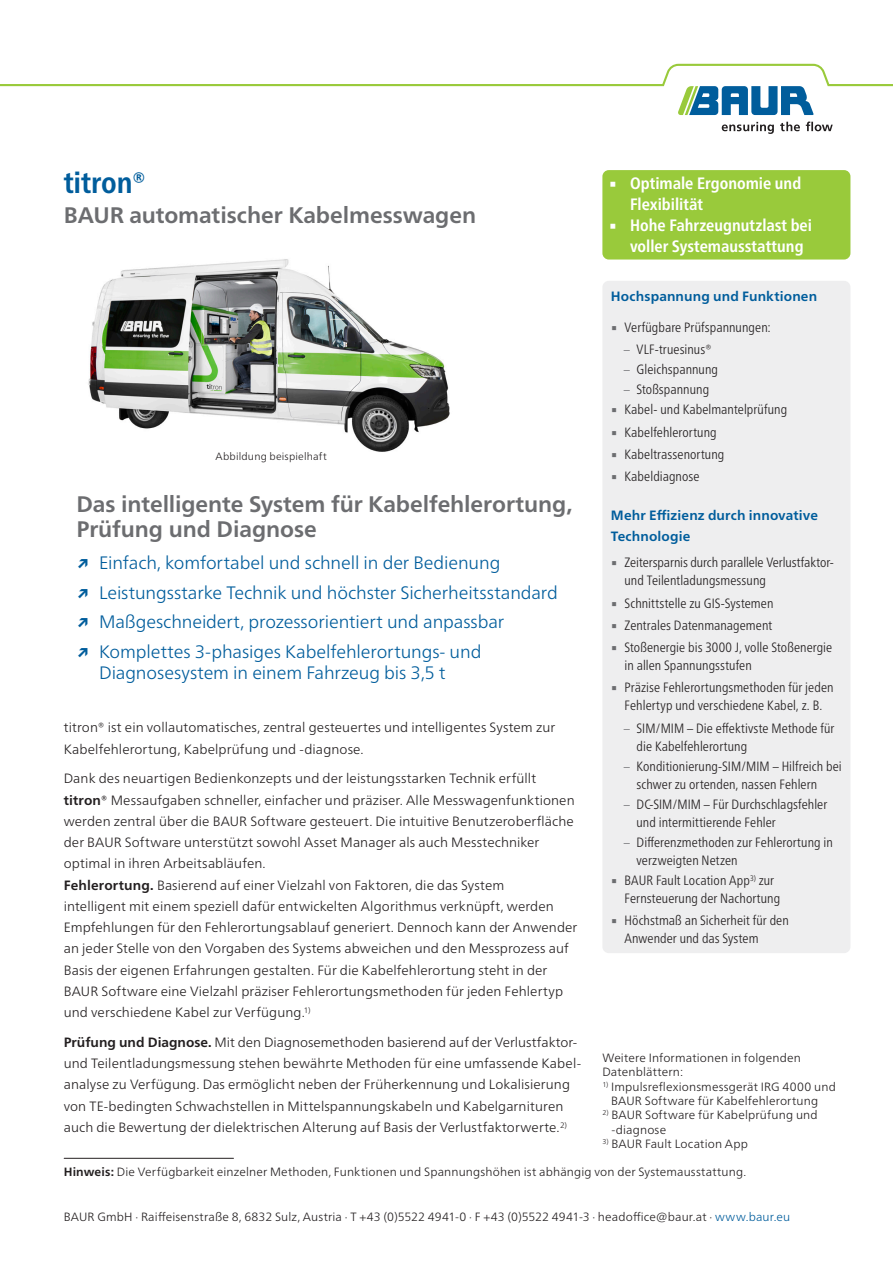
<style>
.page{position:relative;width:893px;height:1263px;background:#fff}
.page>*{position:absolute;margin:0;border:0;box-sizing:border-box;transform-origin:0 0}
.DB_-_Titel_Produktna{font:700 condensed 30px "Frutiger Neue LTW1 G";letter-spacing:-.005em;color:#005d9c}
.DB_-_Aufzählung_USP{font:700 22.5px/25.5px "Frutiger Neue LTW1 G";letter-spacing:-.005em;color:#6c6d70}
.DB_-_Titel_Produktbe{font:700 22.5px "Frutiger Neue LTW1 G";letter-spacing:-.005em;color:#6c6d70}
.t1{font:300 18px/21.3px "Frutiger Neue LTW1 G";letter-spacing:-.005em;color:#005d9c}
.t2{font:700 condensed 16.5px/21px "Frutiger Neue LTW1 G";color:#fff}
.DB___Fließtext{font:300 13.5px/21.3px "Frutiger Neue LTW1 G";letter-spacing:.01em;color:#231f20}
.t3{font:300 condensed 13.5px/18px "Frutiger Neue LTW1 G";letter-spacing:.005em;color:#231f20}
.DB_-_Condensed_Übers{font:700 13.5px/21.3px "Frutiger Neue LTW1 G";letter-spacing:.01em;color:#005d9c}
.DB_-_Fußnote_linksbü{font:300 12px/14.4px "Frutiger Neue LTW1 G";letter-spacing:.01em;color:#231f20}
.DB_-_Fußnote_linksbü-2{font:300 10.5px "Frutiger Neue LTW1 G";letter-spacing:.02em;color:#231f20}
.s1{font-family:"Lucida Sans Unicode";font-weight:400;font-stretch:normal}
.s2{font-family:"Lucida Sans Unicode";font-weight:400;font-stretch:normal;color:#6c6d70}
.s3{color:#6c6d70}
.s4{font-weight:700}
.s5{color:#005d9c}
</style>
<div class="page">
<svg style="left:722px;top:122px;width:52px;height:12px"></svg>
<svg style="left:780px;top:122px;width:20px;height:9px"></svg>
<svg style="left:806px;top:122px;width:27px;height:9px"></svg>
<svg style="left:0;top:64px;width:893px;height:51px"></svg>
<div style="left:602px;top:281px;width:248px;height:672px;background:#eeeeef;border-radius:6px"></div>
<div style="left:602px;top:170px;width:248px;height:90px;background:#99ca3b;border-radius:6px"></div>
<img style="left:88px;top:259px;width:362px;height:193px">
<hr style="left:64px;top:1158px;width:169px;height:1px;background:#231f20">
<p class="DB_-_Titel_Produktna" style="left:64px;top:160px;width:84px">titron®</p>
<p class="DB_-_Titel_Produktbe" style="left:64px;top:199px;width:414px">BAUR automatischer Kabelmesswagen</p>
<p class="t2" style="left:630px;top:171px;width:173px;text-indent:-21px"><span class="s1">▪</span> Optimale Ergonomie und<br>Flexibilität</p>
<p class="t2" style="left:630px;top:213px;width:184px;text-indent:-21px"><span class="s1">▪</span> Hohe Fahrzeugnutzlast bei voller Systemausstattung</p>
<p class="DB_-_Condensed_Übers" style="left:611px;top:285px;width:208px">Hochspannung und Funktionen</p>
<p class="t3" style="left:611px;top:317px;width:161px"><span class="s2">▪</span> Verfügbare Prüfspannungen:</p>
<p class="t3" style="left:624px;top:339px;width:90px"><span class="s3">–</span> VLF-truesinus®</p>
<p class="t3" style="left:624px;top:359px;width:96px"><span class="s3">–</span> Gleichspannung</p>
<p class="t3" style="left:624px;top:380px;width:87px"><span class="s3">–</span> Stoßspannung</p>
<p class="t3" style="left:611px;top:400px;width:178px"><span class="s2">▪</span> Kabel- und Kabelmantelprüfung</p>
<p class="t3" style="left:611px;top:422px;width:107px"><span class="s2">▪</span> Kabelfehlerortung</p>
<p class="t3" style="left:611px;top:444px;width:115px"><span class="s2">▪</span> Kabeltrassenortung</p>
<p class="t3" style="left:611px;top:466px;width:90px"><span class="s2">▪</span> Kabeldiagnose</p>
<p class="DB_-_Condensed_Übers" style="left:611px;top:503px;width:209px">Mehr Effizienz durch innovative<br>Technologie</p>
<p class="t3" style="left:624px;top:552px;width:211px;text-indent:-14px"><span class="s2">▪</span> Zeitersparnis durch parallele Verlustfaktor&shy;und Teilentladungsmessung</p>
<p class="t3" style="left:611px;top:593px;width:164px"><span class="s2">▪</span> Schnittstelle zu GIS-Systemen</p>
<p class="t3" style="left:611px;top:615px;width:163px"><span class="s2">▪</span> Zentrales Datenmanagement</p>
<p class="t3" style="left:624px;top:637px;width:209px;text-indent:-14px"><span class="s2">▪</span> Stoßenergie bis 3000 J, volle Stoßenergie in allen Spannungsstufen</p>
<p class="t3" style="left:611px;top:677px;width:224px;text-align:center"><span class="s2">▪</span> Präzise Fehlerortungsmethoden für jeden<br>Fehlertyp und verschiedene Kabel, z. B.</p>
<p class="t3" style="left:637px;top:718px;width:199px;text-indent:-13px"><span class="s3">–</span> SIM/MIM – Die effektivste Methode für die Kabelfehlerortung</p>
<p class="t3" style="left:637px;top:756px;width:207px;text-indent:-13px"><span class="s3">–</span> Konditionierung-SIM/MIM – Hilfreich bei schwer zu ortenden, nassen Fehlern</p>
<p class="t3" style="left:637px;top:794px;width:192px;text-indent:-13px"><span class="s3">–</span> DC-SIM/MIM – Für Durchschlagsfehler und intermittierende Fehler</p>
<p class="t3" style="left:637px;top:832px;width:198px;text-indent:-13px"><span class="s3">–</span> Differenzmethoden zur Fehlerortung in verzweigten Netzen</p>
<p class="t3" style="left:624px;top:870px;width:157px;text-indent:-14px"><span class="s2">▪</span> BAUR Fault Location App<sup>3)</sup> zur<br>Fernsteuerung der Nachortung</p>
<p class="t3" style="left:624px;top:910px;width:166px;text-indent:-14px"><span class="s2">▪</span> Höchstmaß an Sicherheit für den<br>Anwender und das System</p>
<p class="DB_-_Fußnote_linksbü-2" style="left:216px;top:449px;width:113px">Abbildung beispielhaft</p>
<p class="DB_-_Aufzählung_USP" style="left:77px;top:489px;width:497px">Das intelligente System für Kabelfehlerortung,<br>Prüfung und Diagnose</p>
<p class="t1" style="left:77px;top:551px;width:425px"><span class="s4">↗</span> Einfach, komfortabel und schnell in der Bedienung</p>
<p class="t1" style="left:77px;top:580px;width:483px"><span class="s4">↗</span> Leistungsstarke Technik und höchster Sicherheitsstandard</p>
<p class="t1" style="left:77px;top:610px;width:429px"><span class="s4">↗</span> Maßgeschneidert, prozessorientiert und anpassbar</p>
<p class="t1" style="left:99px;top:640px;width:384px;text-indent:-22px"><span class="s4">↗</span> Komplettes 3-phasiges Kabelfehlerortungs- und<br>Diagnosesystem in einem Fahrzeug bis 3,5 t</p>
<p class="DB___Fließtext" style="left:64px;top:716px;width:493px">titron® ist ein vollautomatisches, zentral gesteuertes und intelligentes System zur<br>Kabelfehlerortung, Kabelprüfung und -diagnose.</p>
<p class="DB___Fließtext" style="left:64px;top:767px;width:512px">Dank des neuartigen Bedienkonzepts und der leistungsstarken Technik erfüllt <span class="s4">titron®</span> Messaufgaben schneller, einfacher und präziser. Alle Messwagenfunktionen werden zentral über die BAUR Software gesteuert. Die intuitive Benutzeroberfläche der BAUR Software unterstützt sowohl Asset Manager als auch Messtechniker optimal in ihren Arbeitsabläufen.</p>
<p class="DB___Fließtext" style="left:64px;top:873px;width:515px"><span class="s4">Fehlerortung.</span> Basierend auf einer Vielzahl von Faktoren, die das System<br>intelligent mit einem speziell dafür entwickelten Algorithmus verknüpft, werden Empfehlungen für den Fehlerortungsablauf generiert. Dennoch kann der Anwender an jeder Stelle von den Vorgaben des Systems abweichen und den Messprozess auf Basis der eigenen Erfahrungen gestalten. Für die Kabelfehlerortung steht in der BAUR Software eine Vielzahl präziser Fehlerortungsmethoden für jeden Fehlertyp und verschiedene Kabel zur Verfügung.<sup>1)</sup></p>
<p class="DB___Fließtext" style="left:64px;top:1030px;width:518px"><span class="s4">Prüfung und Diagnose.</span> Mit den Diagnosemethoden basierend auf der Verlustfaktor&shy;und Teilentladungsmessung stehen bewährte Methoden für eine umfassende Kabel&shy;analyse zu Verfügung. Das ermöglicht neben der Früherkennung und Lokalisierung von TE-bedingten Schwachstellen in Mittelspannungskabeln und Kabelgarnituren auch die Bewertung der dielektrischen Alterung auf Basis der Verlustfaktorwerte.<sup>2)</sup></p>
<p class="DB_-_Fußnote_linksbü" style="left:602px;top:1049px;width:200px">Weitere Informationen in folgenden<br>Datenblättern:</p>
<p class="DB_-_Fußnote_linksbü" style="left:611px;top:1078px;width:226px;text-indent:-9px"><sup>1)</sup> Impulsreflexionsmessgerät IRG 4000 und<br>BAUR Software für Kabelfehlerortung</p>
<p class="DB_-_Fußnote_linksbü" style="left:611px;top:1107px;width:208px;text-indent:-9px"><sup>2)</sup> BAUR Software für Kabelprüfung und -diagnose</p>
<p class="DB_-_Fußnote_linksbü" style="left:602px;top:1136px;width:147px"><sup>3)</sup> BAUR Fault Location App</p>
<p class="DB_-_Fußnote_linksbü" style="left:64px;top:1164px;width:684px"><span class="s4">Hinweis:</span> Die Verfügbarkeit einzelner Methoden, Funktionen und Spannungshöhen ist abhängig von der Systemausstattung.</p>
<p class="DB_-_Fußnote_linksbü" style="left:64px;top:1209px;width:728px">BAUR GmbH · Raiffeisenstraße 8, 6832 Sulz, Austria · T +43 (0)5522 4941-0 · F +43 (0)5522 4941-3 · headoffice@baur.at · <span class="s5">www.baur.eu</span></p>
</div>
